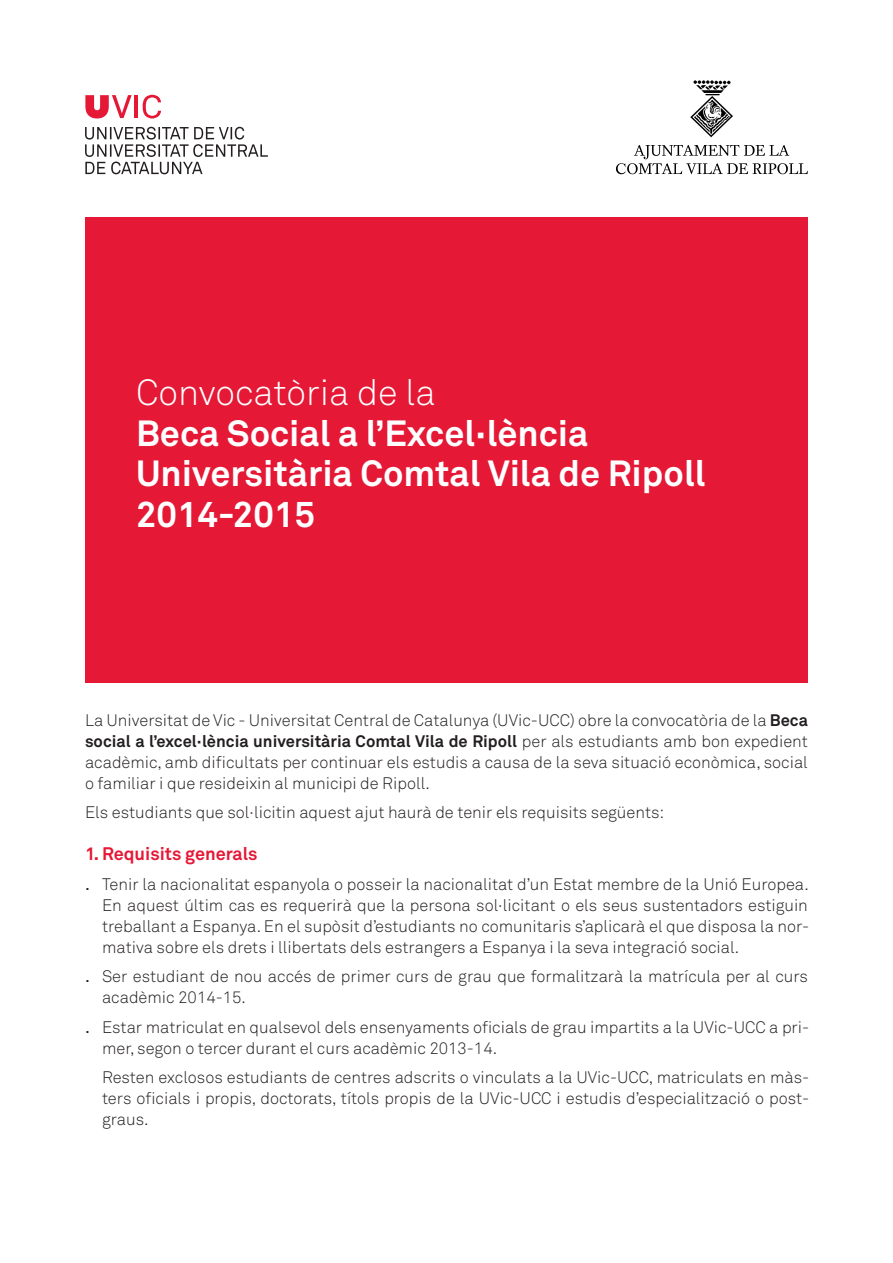
<style>
.page{position:relative;width:893px;height:1263px;background:#fff}
.page>*{position:absolute;margin:0;border:0;box-sizing:border-box;transform-origin:0 0}
.t1{font:700 36px/40.5px "Akkurat";color:#fff}
.t2{font:300 36px "Akkurat";color:#fff}
.t3{font:700 18px "Akkurat";color:#e51836}
.t4{font:300 16.5px/21px "Akkurat";color:#231f20;text-align:justify}
.s1{font-weight:700}
.s2{font-weight:400}
</style>
<div class="page">
<div style="left:85px;top:217px;width:723px;height:465px;background:#e51836"></div>
<svg style="left:85px;top:95px;width:47px;height:23px"></svg>
<hr style="left:135px;top:95px;width:3px;height:23px;background:#e51836">
<svg style="left:143px;top:95px;width:18px;height:23px"></svg>
<svg style="left:85px;top:127px;width:183px;height:47px"></svg>
<img style="left:690px;top:80px;width:43px;height:58px">
<svg style="left:616px;top:145px;width:192px;height:29px"></svg>
<p class="t2" style="left:136px;top:370px;width:301px">Convocatòria de la</p>
<p class="t1" style="left:136px;top:412px;width:571px">Beca Social a l’Excel·lència<br>Universitària Comtal Vila de Ripoll<br>2014-2015</p>
<p class="t4" style="left:85px;top:709px;width:724px">La Universitat de Vic - Universitat Central de Catalunya (UVic-UCC) obre la convocatòria de la <span class="s1">Beca social a l’excel·lència universitària Comtal Vila de Ripoll</span> per als estudiants amb bon expedient acadèmic, amb dificultats per continuar els estudis a causa de la seva situació econòmica, social o familiar i que resideixin al municipi de Ripoll.</p>
<p class="t4" style="left:85px;top:801px;width:581px">Els estudiants que sol·licitin aquest ajut haurà de tenir els requisits següents:</p>
<p class="t3" style="left:85px;top:842px;width:174px">1. Requisits generals</p>
<p class="t4" style="left:102px;top:873px;width:709px;text-indent:-17px"><span class="s2">.</span> Tenir la nacionalitat espanyola o posseir la nacionalitat d’un Estat membre de la Unió Europea.<br>En aquest últim cas es requerirà que la persona sol·licitant o els seus sustentadors estiguin treballant a Espanya. En el supòsit d’estudiants no comunitaris s’aplicarà el que disposa la nor&shy;mativa sobre els drets i llibertats dels estrangers a Espanya i la seva integració social.</p>
<p class="t4" style="left:102px;top:965px;width:707px;text-indent:-17px"><span class="s2">.</span> Ser estudiant de nou accés de primer curs de grau que formalitzarà la matrícula per al curs acadèmic 2014-15.</p>
<p class="t4" style="left:102px;top:1016px;width:709px;text-indent:-17px"><span class="s2">.</span> Estar matriculat en qualsevol dels ensenyaments oficials de grau impartits a la UVic-UCC a pri&shy;mer, segon o tercer durant el curs acadèmic 2013-14.</p>
<p class="t4" style="left:102px;top:1066px;width:709px">Resten exclosos estudiants de centres adscrits o vinculats a la UVic-UCC, matriculats en màs&shy;ters oficials i propis, doctorats, títols propis de la UVic-UCC i estudis d’especialització o post&shy;graus.</p>
</div>
